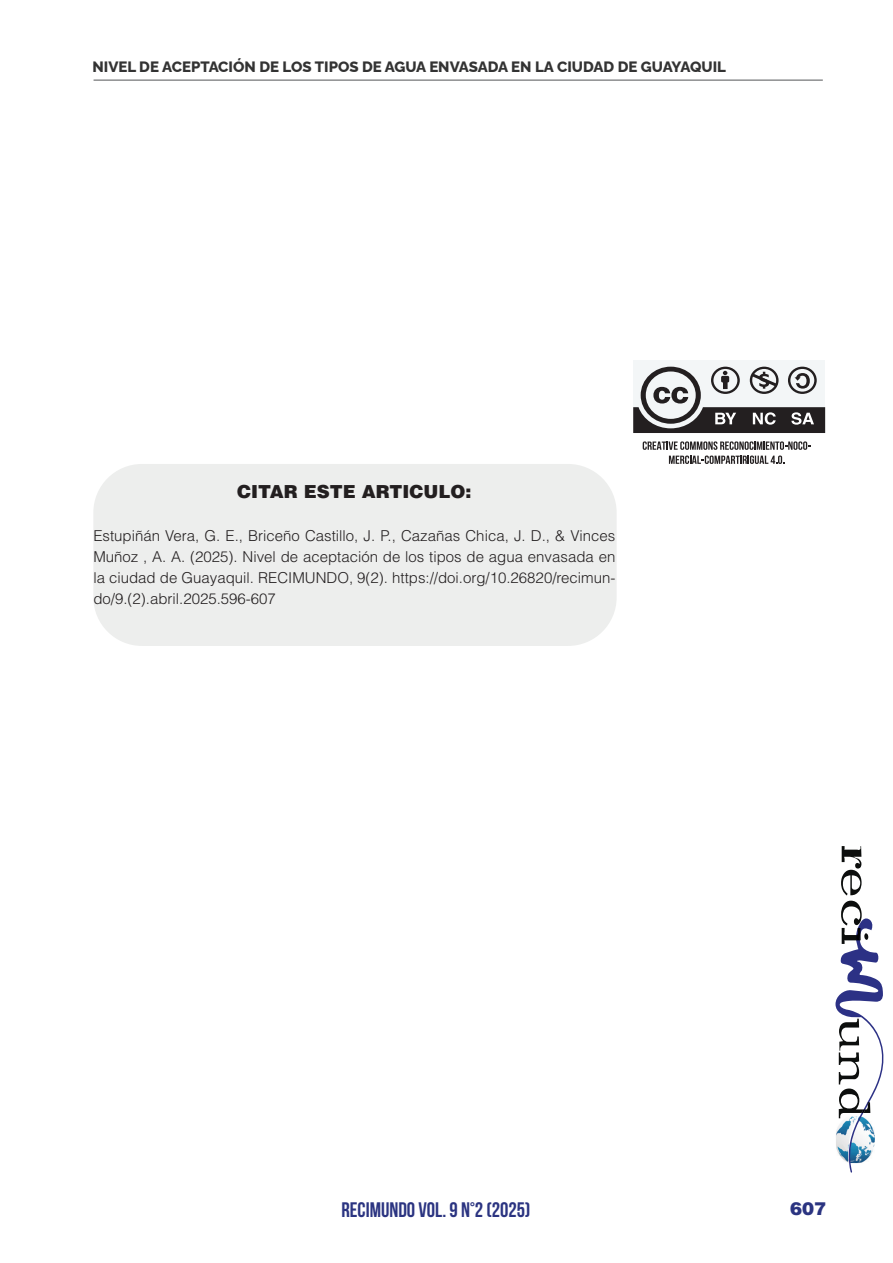
<style>
.page{position:relative;width:893px;height:1263px;background:#fff}
.page>*{position:absolute;margin:0;border:0;box-sizing:border-box;transform-origin:0 0}
.t1{font:700 21px "Bebas Neue";color:#2b3481}
.t2{font:900 18px "Helvetica LT Std";color:#231f20}
.t3{font:900 18px "Helvetica LT Std";color:#2b3481}
.t4{font:300 15px/21px "Helvetica LT Std";color:#231f20;text-align:justify}
.t5{font:800 15px "Raleway";color:#333}
</style>
<div class="page">
<hr style="left:94px;top:80px;width:729px;height:1px;background:#545557">
<svg style="left:841px;top:846px;width:20px;height:49px"></svg>
<svg style="left:835px;top:901px;width:49px;height:272px"></svg>
<svg style="left:643px;top:441px;width:167px;height:23px"></svg>
<div style="left:633px;top:360px;width:192px;height:73px;background:#f3f6f7"></div>
<svg style="left:633px;top:367px;width:192px;height:66px"></svg>
<div style="left:93px;top:464px;width:524px;height:182px;background:#edeeed;border-radius:49px"></div>
<p class="t5" style="left:92px;top:56px;width:635px">NIVEL DE ACEPTACIÓN DE LOS TIPOS DE AGUA ENVASADA EN LA CIUDAD DE GUAYAQUIL</p>
<p class="t2" style="left:237px;top:480px;width:236px">CITAR ESTE ARTICULO:</p>
<p class="t4" style="left:93px;top:525px;width:524px">Estupiñán Vera, G. E., Briceño Castillo, J. P., Cazañas Chica, J. D., &amp; Vinces Muñoz , A. A. (2025). Nivel de aceptación de los tipos de agua envasada en la ciudad de Guayaquil. RECIMUNDO, 9(2). https://doi.org/10.26820/recimun&shy;do/9.(2).abril.2025.596-607</p>
<h1 class="t1" style="left:341px;top:1198px;width:190px">RECIMUNDO VOL. 9 N°2 (2025)</h1>
<p class="t3" style="left:790px;top:1197px;width:38px">607</p>
</div>
